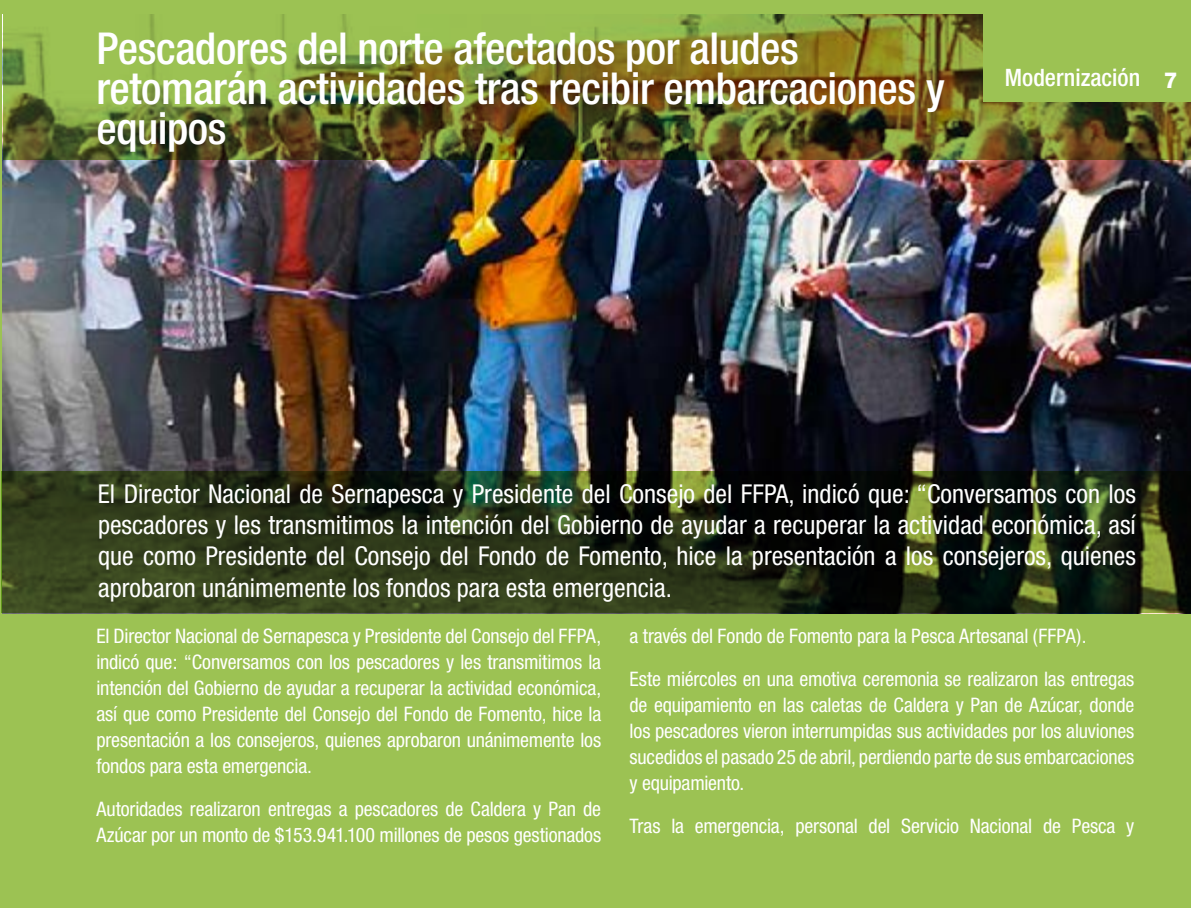
<style>
.page{position:relative;width:1191px;height:908px;background:#fff}
.page>*{position:absolute;margin:0;border:0;box-sizing:border-box;transform-origin:0 0}
.t1{font:500 condensed 44px/40px "Helvetica Neue";letter-spacing:-.01em;color:#fff}
.t2{font:condensed 26px/31.2px "Helvetica Neue";color:#fff;text-align:justify}
.t3{font:500 condensed 24px "Helvetica Neue";color:#fff}
.t4{font:condensed 20px/26px "Helvetica Neue";letter-spacing:-.01em;color:#fff;text-align:justify}
.s1{font-weight:800;font-stretch:normal;font-size:22px}
</style>
<div class="page">
<div style="left:0;top:0;width:1191px;height:907px;background:#9cc253"></div>
<img style="left:3px;top:160px;width:1188px;height:311px">
<img style="left:3px;top:14px;width:1188px;height:146px">
<svg style="left:1px;top:471px;width:1190px;height:141px;background:#242e15"></svg>
<div style="left:982px;top:0;width:209px;height:102px;background:#9cc253"></div>
<h1 class="t1" style="left:96px;top:28px;width:850px">Pescadores del norte afectados por aludes retomarán actividades tras recibir embarcaciones y equipos</h1>
<p class="t3" style="left:1005px;top:63px;width:174px">Modernización <span class="s1">7</span></p>
<p class="t2" style="left:98px;top:477px;width:1039px">El Director Nacional de Sernapesca y Presidente del Consejo del FFPA, indicó que: “Conversamos con los pescadores y les transmitimos la intención del Gobierno de ayudar a recuperar la actividad económica, así que como Presidente del Consejo del Fondo de Fomento, hice la presentación a los consejeros, quienes aprobaron unánimemente los fondos para esta emergencia.</p>
<p class="t4" style="left:96px;top:622px;width:506px">El Director Nacional de Sernapesca y Presidente del Consejo del FFPA, indicó que: “Conversamos con los pescadores y les transmitimos la intención del Gobierno de ayudar a recuperar la actividad económica, así que como Presidente del Consejo del Fondo de Fomento, hice la presentación a los consejeros, quienes aprobaron unánimemente los fondos para esta emergencia.</p>
<p class="t4" style="left:96px;top:795px;width:506px">Autoridades realizaron entregas a pescadores de Caldera y Pan de<br>Azúcar por un monto de $153.941.100 millones de pesos gestionados</p>
<p class="t4" style="left:629px;top:614px;width:506px;line-height:43px">a través del Fondo de Fomento para la Pesca Artesanal (FFPA).<br>Este miércoles en una emotiva ceremonia se realizaron las entregas</p>
<p class="t4" style="left:629px;top:691px;width:506px">de equipamiento en las caletas de Caldera y Pan de Azúcar, donde los pescadores vieron interrumpidas sus actividades por los aluviones sucedidos el pasado 25 de abril, perdiendo parte de sus embarcaciones y equipamiento.</p>
<p class="t4" style="left:629px;top:812px;width:506px">Tras la emergencia, personal del Servicio Nacional de Pesca y</p>
</div>
